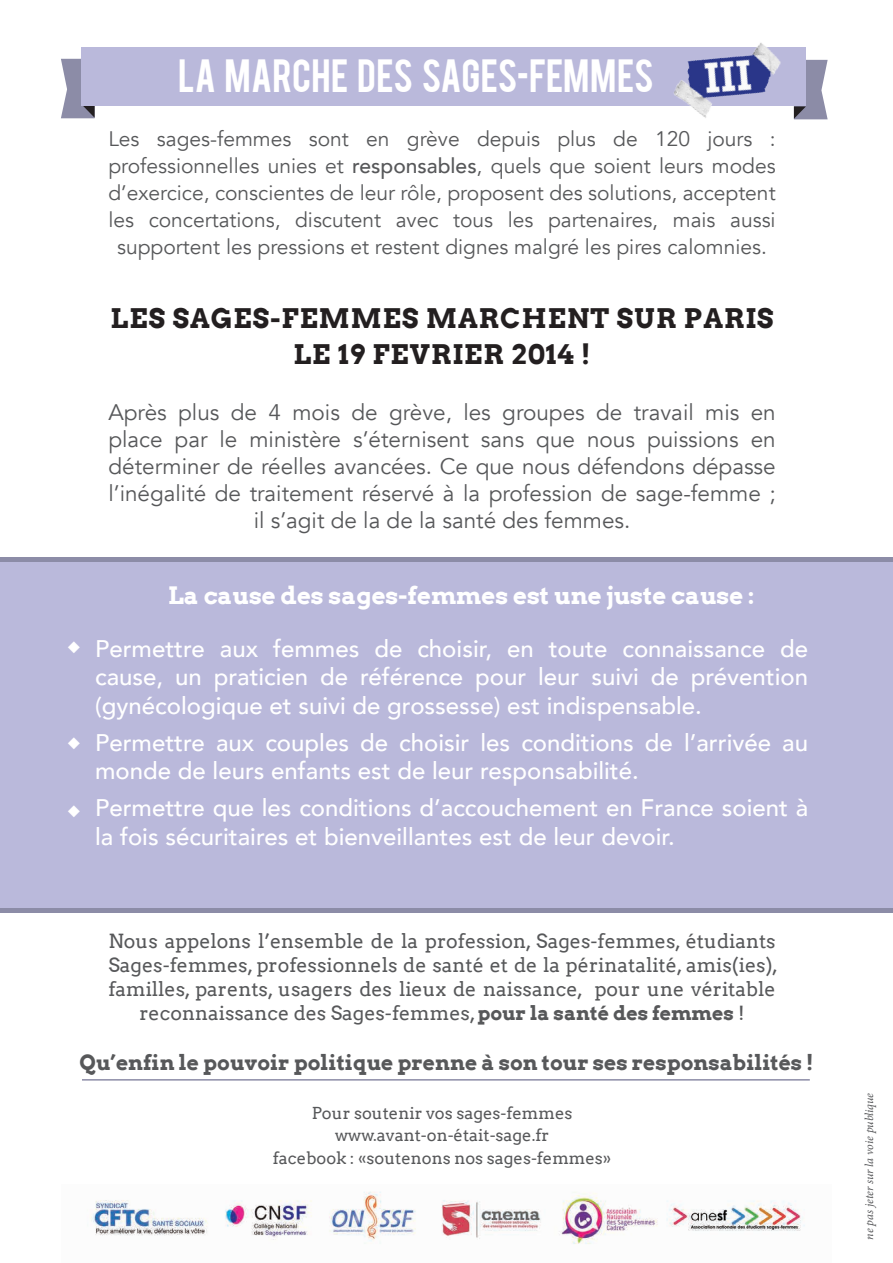
<style>
.page{position:relative;width:893px;height:1263px;background:#fff}
.page>*{position:absolute;margin:0;border:0;box-sizing:border-box;transform-origin:0 0}
.t1{font:36.6px "Bebas";letter-spacing:-.01em;color:#fff}
.t2{font:700 27px "Arvo";letter-spacing:.04em;color:#231f20}
.t3{font:500 24px/28.5px "Avenir";color:#fff}
.t4{font:700 24px "Arvo";color:#fff}
.t5{font:22.5px/27px "Avenir";color:#57585a;text-align:justify}
.t6{font:21px/27px "Avenir";color:#57585a;text-align:center}
.t7{font:700 21px "Arvo";color:#57585a}
.t8{font:19.5px/24px "Arvo";color:#57585a;text-align:center}
.t9{font:16.5px "Arvo";color:#57585a}
.t10{font:italic 12px "Minion Pro";letter-spacing:-.01em;color:#57585a}
.s1{font-weight:500}
.s2{font-weight:700}
</style>
<div class="page">
<div style="left:0;top:561px;width:893px;height:347px;background:#bab9db"></div>
<hr style="left:0;top:557px;width:893px;height:4px;background:#8c8ca7">
<hr style="left:0;top:908px;width:893px;height:4px;background:#8c8ca7">
<svg style="left:61px;top:59px;width:34px;height:59px"></svg>
<svg style="left:809px;top:60px;width:19px;height:59px"></svg>
<div style="left:81px;top:47px;width:725px;height:59px;background:#bab9db"></div>
<img style="left:90px;top:1191px;width:715px;height:53px">
<img style="left:674px;top:43px;width:135px;height:77px">
<hr style="left:82px;top:1079px;width:728px;height:1px;background:#8c8ca7">
<p class="t1" style="left:178px;top:49px;width:477px">LA MARCHE DES SAGES-FEMMES</p>
<p class="t6" style="left:108px;top:125px;width:669px">Les sages-femmes sont en grève depuis plus de 120 jours : professionnelles unies et <span class="s1">responsables</span>, quels que soient leurs modes d’exercice, conscientes de leur rôle, proposent des solutions, acceptent les concertations, discutent avec tous les partenaires, mais aussi supportent les pressions et restent dignes malgré les pires calomnies.</p>
<p class="t2" style="left:111px;top:301px;width:664px">LES SAGES-FEMMES MARCHENT SUR PARIS</p>
<p class="t2" style="left:293px;top:337px;width:299px">LE 19 FEVRIER 2014 !</p>
<p class="t5" style="left:108px;top:399px;width:669px">Après plus de 4 mois de grève, les groupes de travail mis en place par le ministère s’éternisent sans que nous puissions en déterminer de réelles avancées. Ce que nous défendons dépasse l’inégalité de traitement réservé à la profession de sage-femme ;</p>
<p class="t5" style="left:254px;top:507px;width:378px">il s’agit de la de la santé des femmes.</p>
<p class="t4" style="left:168px;top:580px;width:588px">La cause des sages-femmes est une juste cause :</p>
<p class="t3" style="left:95px;top:633px;width:714px;text-align:justify">Permettre aux femmes de choisir, en toute connaissance de cause, un praticien de référence pour leur suivi de prévention (gynécologique et suivi de grossesse) est indispensable.</p>
<p class="t3" style="left:95px;top:727px;width:714px">Permettre aux couples de choisir les conditions de l’arrivée au monde de leurs enfants est de leur responsabilité.</p>
<p class="t3" style="left:95px;top:792px;width:714px">Permettre que les conditions d’accouchement en France soient à la fois sécuritaires et bienveillantes est de leur devoir.</p>
<p class="t8" style="left:108px;top:929px;width:671px">Nous appelons l’ensemble de la profession, Sages-femmes, étudiants Sages-femmes, professionnels de santé et de la périnatalité, amis(ies), familles, parents, usagers des lieux de naissance, pour une véritable reconnaissance des Sages-femmes, <span class="s2">pour la santé des femmes</span> !</p>
<p class="t7" style="left:79px;top:1049px;width:736px">Qu’enfin le pouvoir politique prenne à son tour ses responsabilités !</p>
<p class="t9" style="left:312px;top:1103px;width:262px">Pour soutenir vos sages-femmes</p>
<p class="t9" style="left:335px;top:1125px;width:216px">www.avant-on-était-sage.fr</p>
<p class="t9" style="left:273px;top:1148px;width:340px">facebook : «soutenons nos sages-femmes»</p>
<p class="t10" style="left:861px;top:1239px;width:148px;rotate:-90deg">ne pas jeter sur la voie publique</p>
</div>
